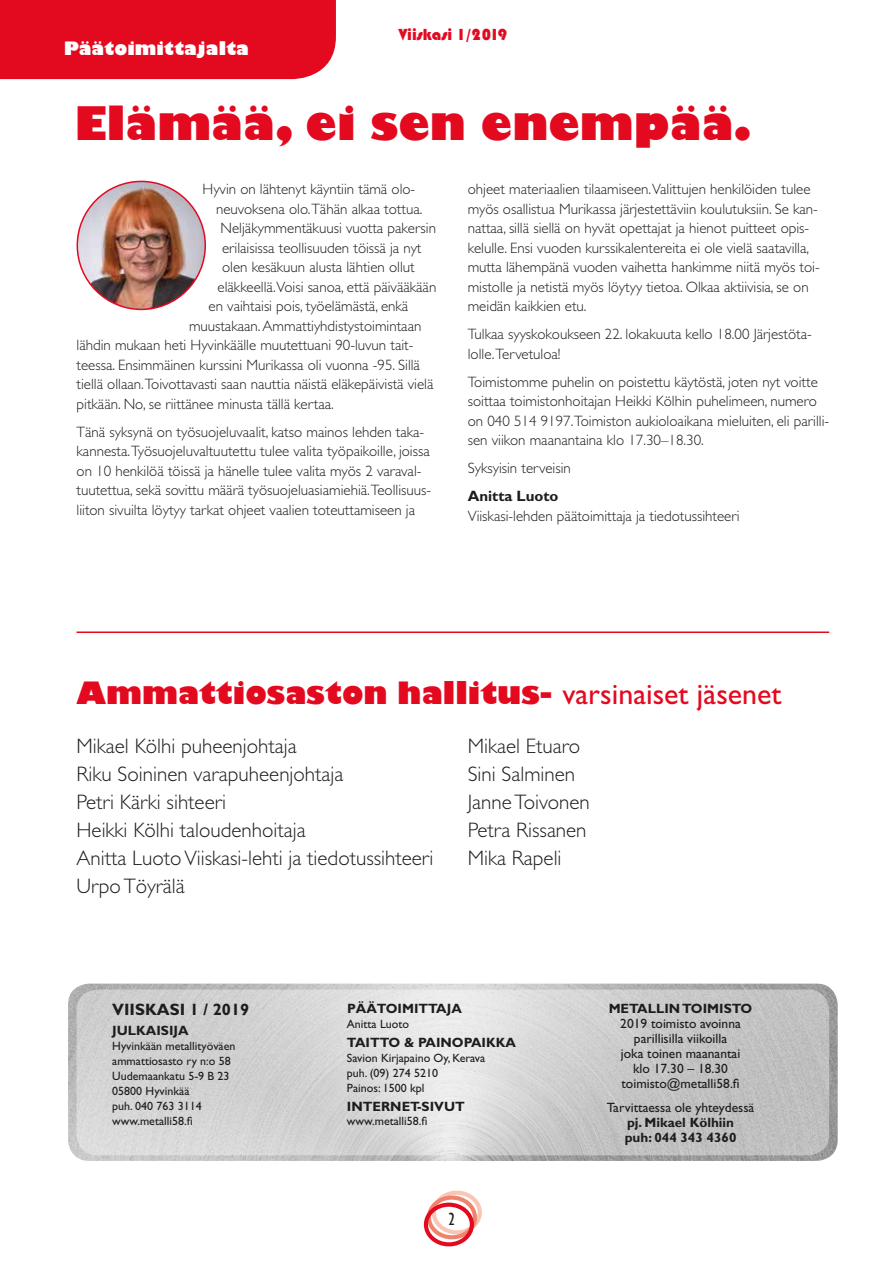
<style>
.page{position:relative;width:893px;height:1263px;background:#fff}
.page>*{position:absolute;margin:0;border:0;box-sizing:border-box;transform-origin:0 0}
.t1{font:800 45px "Gill Sans";color:#e30a20}
.t2{font:800 30px "Gill Sans";color:#e30a20}
.t3{font:300 21px/28px "Gill Sans";color:#1d1d1b}
.t4{font:800 18px "Gill Sans";color:#fff}
.t5{font:condensed 18px "Gill Sans";color:#1d1d1b}
.t6{font:16.5px "Bauhaus 93";color:#e30a20}
.t7{font:700 16.5px "Gill Sans";color:#1d1d1b}
.t8{font:300 15px/19.5px "Gill Sans";color:#1d1d1b}
.t9{font:700 15px "Gill Sans";color:#1d1d1b}
.t10{font:13.5px/15px "Gill Sans";color:#1d1d1b;text-align:center}
.t11{font:700 13.5px/15px "Gill Sans";color:#1d1d1b}
.t12{font:12px/15px "Gill Sans";color:#1d1d1b}
.s1{font-weight:400}
</style>
<div class="page">
<div style="left:432px;top:1190px;width:50px;height:44px;border:4px solid #f9c5b4;border-radius:50%"></div>
<div style="left:427px;top:1195px;width:50px;height:44px;border:4px solid #f0836b;border-radius:50%"></div>
<div style="left:424px;top:1202px;width:50px;height:44px;border:4px solid #e30a20;border-radius:50%"></div>
<img style="left:68px;top:983px;width:770px;height:178px">
<div style="left:0;top:0;width:336px;height:79px;background:#e30a20"></div>
<hr style="left:77px;top:631px;width:752px;height:2px;background:#e30a20">
<img style="left:77px;top:181px;width:128px;height:128px;border-radius:64px">
<svg style="left:77px;top:989px;width:752px;height:166px;background:#d0d0d0"></svg>
<p class="t4" style="left:64px;top:38px;width:187px">Päätoimittajalta</p>
<p class="t6" style="left:399px;top:25px;width:110px">Viiskasi 1/2019</p>
<h1 class="t1" style="left:74px;top:96px;width:679px">Elämää, ei sen enempää.</h1>
<p class="t8" style="left:203px;top:179px;width:214px">Hyvin on lähtenyt käyntiin tämä olo-</p>
<p class="t8" style="left:216px;top:199px;width:208px">neuvoksena olo.Tähän alkaa tottua.</p>
<p class="t8" style="left:221px;top:218px;width:217px">Neljäkymmentäkuusi vuotta pakersin</p>
<p class="t8" style="left:222px;top:238px;width:201px">erilaisissa teollisuuden töissä ja nyt</p>
<p class="t8" style="left:222px;top:257px;width:194px">olen kesäkuun alusta lähtien ollut</p>
<p class="t8" style="left:218px;top:277px;width:220px">eläkkeellä.Voisi sanoa, että päivääkään</p>
<p class="t8" style="left:209px;top:296px;width:201px">en vaihtaisi pois, työelämästä, enkä</p>
<p class="t8" style="left:189px;top:316px;width:234px">muustakaan. Ammattiyhdistystoimintaan</p>
<p class="t8" style="left:77px;top:335px;width:338px">lähdin mukaan heti Hyvinkäälle muutettuani 90-luvun tait-</p>
<p class="t8" style="left:77px;top:355px;width:345px">teessa. Ensimmäinen kurssini Murikassa oli vuonna -95. Sillä</p>
<p class="t8" style="left:77px;top:374px;width:358px">tiellä ollaan.Toivottavasti saan nauttia näistä eläkepäivistä vielä</p>
<p class="t8" style="left:77px;top:394px;width:259px">pitkään. No, se riittänee minusta tällä kertaa.</p>
<p class="t8" style="left:77px;top:422px;width:356px">Tänä syksynä on työsuojeluvaalit, katso mainos lehden taka&shy;kannesta.Työsuojeluvaltuutettu tulee valita työpaikoille, joissa on 10 henkilöä töissä ja hänelle tulee valita myös 2 varaval&shy;tuutettua, sekä sovittu määrä työsuojeluasiamiehiä.Teollisuus&shy;liiton sivuilta löytyy tarkat ohjeet vaalien toteuttamiseen ja</p>
<p class="t8" style="left:468px;top:179px;width:353px">ohjeet materiaalien tilaamiseen.Valittujen henkilöiden tulee myös osallistua Murikassa järjestettäviin koulutuksiin. Se kan&shy;nattaa, sillä siellä on hyvät opettajat ja hienot puitteet opis&shy;kelulle. Ensi vuoden kurssikalentereita ei ole vielä saatavilla, mutta lähempänä vuoden vaihetta hankimme niitä myös toi&shy;mistolle ja netistä myös löytyy tietoa. Olkaa aktiivisia, se on meidän kaikkien etu.</p>
<p class="t8" style="left:468px;top:324px;width:346px">Tulkaa syyskokoukseen 22. lokakuuta kello 18.00 Järjestöta&shy;lolle.Tervetuloa!</p>
<p class="t8" style="left:468px;top:372px;width:363px">Toimistomme puhelin on poistettu käytöstä, joten nyt voitte soittaa toimistonhoitajan Heikki Kölhin puhelimeen, numero on 040 514 9197.Toimiston aukioloaikana mieluiten, eli parilli&shy;sen viikon maanantaina klo 17.30–18.30.</p>
<p class="t8" style="left:468px;top:458px;width:105px">Syksyisin terveisin</p>
<p class="t9" style="left:468px;top:487px;width:92px">Anitta Luoto</p>
<p class="t8" style="left:468px;top:506px;width:273px">Viiskasi-lehden päätoimittaja ja tiedotussihteeri</p>
<h2 class="t2" style="left:77px;top:674px;width:707px">Ammattiosaston hallitus- <span class="s1">varsinaiset jäsenet</span></h2>
<h3 class="t3" style="left:77px;top:732px;width:358px">Mikael Kölhi puheenjohtaja<br>Riku Soininen varapuheenjohtaja<br>Petri Kärki sihteeri<br>Heikki Kölhi taloudenhoitaja<br>Anitta Luoto Viiskasi-lehti ja tiedotussihteeri<br>Urpo Töyrälä</h3>
<h3 class="t3" style="left:468px;top:732px;width:123px">Mikael Etuaro<br>Sini Salminen<br>Janne Toivonen<br>Petra Rissanen<br>Mika Rapeli</h3>
<p class="t7" style="left:112px;top:1000px;width:138px">VIISKASI 1 / 2019</p>
<p class="t11" style="left:112px;top:1022px;width:78px">JULKAISIJA</p>
<p class="t12" style="left:112px;top:1038px;width:125px">Hyvinkään metallityöväen ammattiosasto ry n:o 58<br>Uudemaankatu 5-9 B 23<br>05800 Hyvinkää<br>puh. 040 763 3114 www.metalli58.fi</p>
<p class="t11" style="left:347px;top:1001px;width:116px">PÄÄTOIMITTAJA</p>
<p class="t12" style="left:347px;top:1017px;width:64px">Anitta Luoto</p>
<p class="t11" style="left:347px;top:1035px;width:171px">TAITTO &amp; PAINOPAIKKA</p>
<p class="t12" style="left:347px;top:1051px;width:140px">Savion Kirjapaino Oy, Kerava puh. (09) 274 5210<br>Painos: 1500 kpl</p>
<p class="t11" style="left:347px;top:1099px;width:119px">INTERNET-SIVUT</p>
<p class="t12" style="left:347px;top:1113px;width:82px">www.metalli58.fi</p>
<p class="t5" style="left:449px;top:1208px;width:8px">2</p>
<p class="t11" style="left:609px;top:1001px;width:145px">METALLIN TOIMISTO</p>
<p class="t10" style="left:620px;top:1016px;width:122px">2019 toimisto avoinna parillisilla viikoilla<br>joka toinen maanantai klo 17.30 – 18.30 toimisto@metalli58.fi</p>
<p class="t10" style="left:607px;top:1100px;width:149px">Tarvittaessa ole yhteydessä</p>
<p class="t11" style="left:625px;top:1115px;width:113px">pj. Mikael Kölhiin puh: 044 343 4360</p>
</div>
